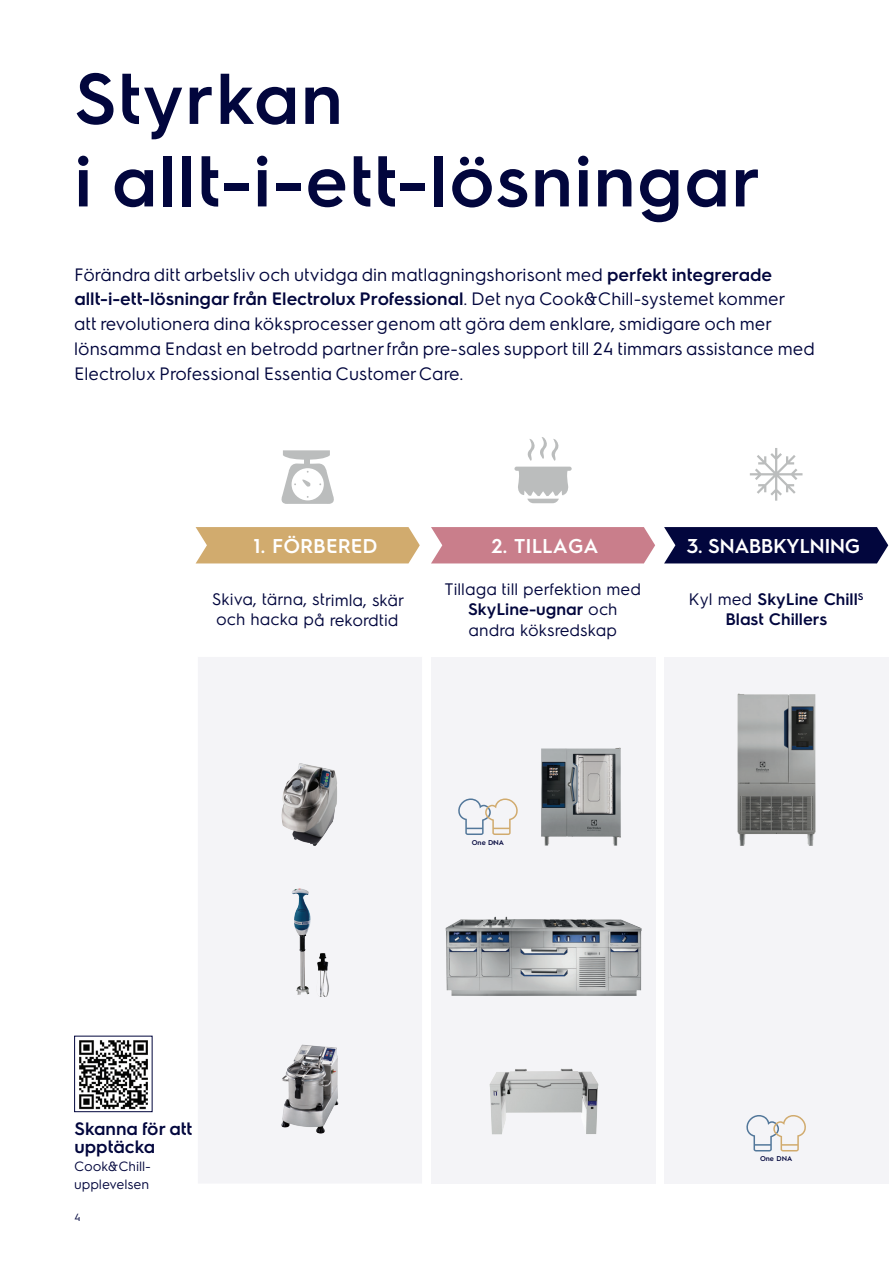
<style>
.page{position:relative;width:893px;height:1263px;background:#fff}
.page>*{position:absolute;margin:0;border:0;box-sizing:border-box;transform-origin:0 0}
.t1{font:600 72px "Electrolux Sans";letter-spacing:.02em;color:#02063d}
.t2{font:600 20.1px "Electrolux Sans";color:#fff}
.t3{font:600 20.1px "Electrolux Sans";letter-spacing:-.03em;color:#fff}
.t4{font:18px/24.8px "Electrolux Sans";color:#02063d}
.t5{font:600 18px/18px "Electrolux Sans";color:#02063d}
.t6{font:16.65px/20.1px "Electrolux Sans";letter-spacing:-.005em;color:#02063d}
.t7{font:600 16.65px/20.1px "Electrolux Sans";color:#02063d;text-align:center}
.t8{font:13.5px/18px "Electrolux Sans";color:#02063d}
.t9{font:10.5px "Electrolux Sans";color:#02063d}
.t10{font:600 7.05px "Electrolux Sans";color:#02063d}
.s1{font-weight:600}
.s2{font-weight:400}
</style>
<div class="page">
<div style="left:198px;top:657px;width:224px;height:526px;background:#f4f4f7"></div>
<div style="left:431px;top:657px;width:224px;height:526px;background:#f4f4f7"></div>
<div style="left:664px;top:657px;width:224px;height:526px;background:#f4f4f7"></div>
<img style="left:445px;top:899px;width:211px;height:123px">
<svg style="left:196px;top:527px;width:224px;height:36px;background:#d3af75"></svg>
<svg style="left:514px;top:467px;width:58px;height:36px"></svg>
<svg style="left:527px;top:437px;width:32px;height:24px"></svg>
<svg style="left:750px;top:448px;width:52px;height:53px"></svg>
<div style="left:431px;top:527px;width:224px;height:36px;background:#c97e8b"></div>
<svg style="left:664px;top:527px;width:224px;height:36px;background:#0f1246"></svg>
<img style="left:288px;top:886px;width:44px;height:112px">
<svg style="left:281px;top:450px;width:53px;height:54px"></svg>
<svg style="left:458px;top:798px;width:36px;height:37px"></svg>
<img style="left:489px;top:1068px;width:110px;height:67px">
<img style="left:279px;top:1042px;width:62px;height:94px">
<img style="left:277px;top:760px;width:66px;height:92px">
<img style="left:494px;top:702px;width:162px;height:175px">
<img style="left:737px;top:693px;width:79px;height:153px">
<svg style="left:746px;top:1115px;width:60px;height:36px"></svg>
<img style="left:79px;top:1040px;width:69px;height:70px">
<div style="left:74px;top:1036px;width:78px;height:76px;border:1px solid #02063d"></div>
<p class="t1" style="left:74px;top:48px;width:270px">Styrkan</p>
<p class="t1" style="left:74px;top:131px;width:688px">i allt-i-ett-lösningar</p>
<p class="t4" style="left:74px;top:261px;width:742px">Förändra ditt arbetsliv och utvidga din matlagningshorisont med <span class="s1">perfekt integrerade allt-i-ett-lösningar från Electrolux Professional</span>. Det nya Cook&amp;Chill-systemet kommer<br>att revolutionera dina köksprocesser genom att göra dem enklare, smidigare och mer lönsamma Endast en betrodd partner från pre-sales support till 24 timmars assistance med Electrolux Professional Essentia Customer Care.</p>
<p class="t2" style="left:254px;top:532px;width:126px">1. FÖRBERED</p>
<p class="t2" style="left:492px;top:532px;width:108px">2. TILLAGA</p>
<p class="t3" style="left:687px;top:532px;width:175px">3. SNABBKYLNING</p>
<p class="t6" style="left:212px;top:588px;width:194px">Skiva, tärna, strimla, skär och hacka på rekordtid</p>
<p class="t6" style="left:445px;top:578px;width:198px;text-align:center">Tillaga till perfektion med<br><span class="s1">SkyLine-ugnar</span> och andra köksredskap</p>
<p class="t7" style="left:689px;top:588px;width:176px"><span class="s2">Kyl med</span> SkyLine Chill<sup>S<br></sup>Blast Chillers</p>
<p class="t5" style="left:74px;top:1118px;width:119px">Skanna för att upptäcka</p>
<p class="t8" style="left:74px;top:1156px;width:78px">Cook&amp;Chill&shy;upplevelsen</p>
<p class="t9" style="left:74px;top:1210px;width:8px">4</p>
<p class="t10" style="left:472px;top:837px;width:34px">One DNA</p>
<p class="t10" style="left:760px;top:1154px;width:34px">One DNA</p>
</div>
